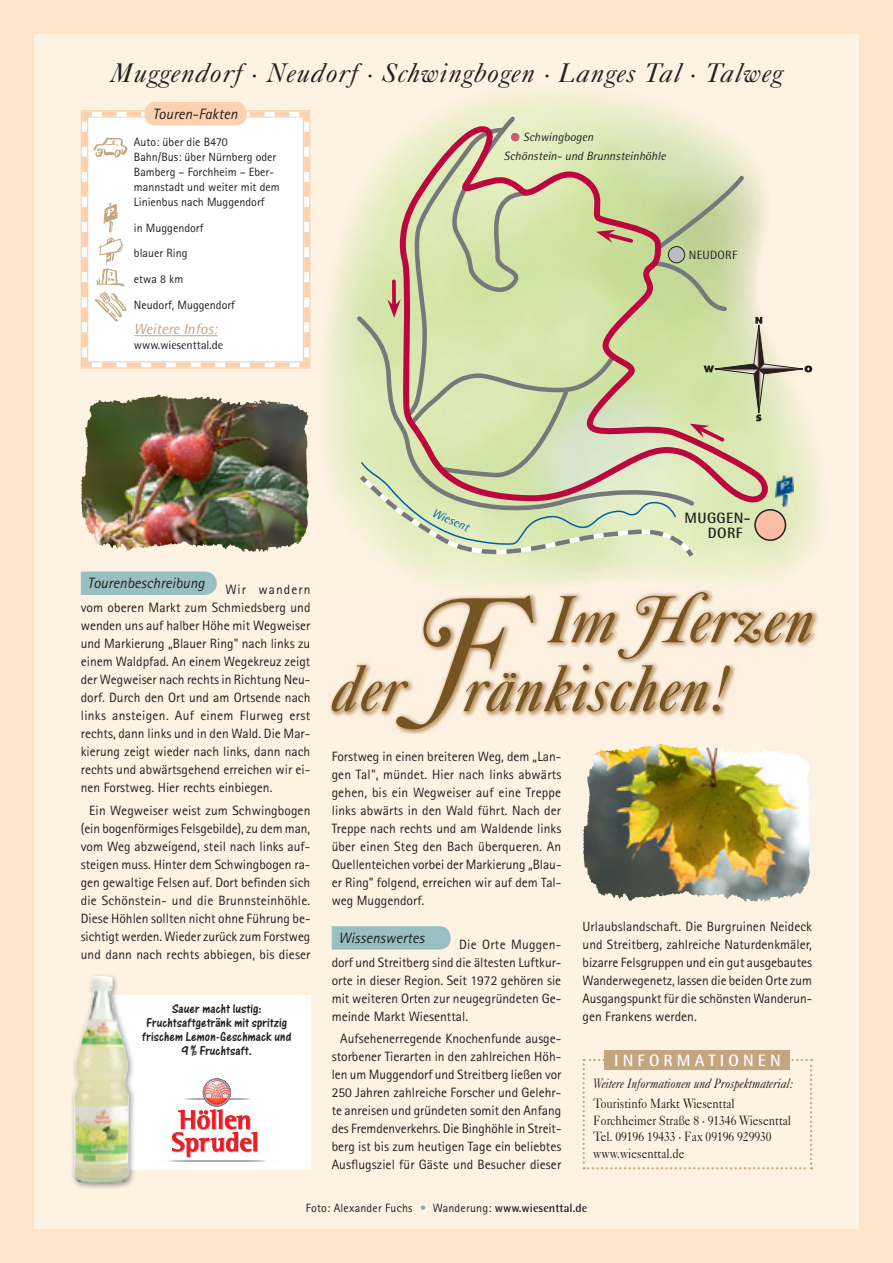
<style>
.page{position:relative;width:893px;height:1263px;background:#fee5ca}
.page>*{position:absolute;margin:0;border:0;box-sizing:border-box;transform-origin:0 0}
.t1{font:69px/69px "Caslon Italic With Swashes Plain";letter-spacing:.02em;color:#755523}
.t2{font:italic 27px "Caslon Five Forty";letter-spacing:.035em;color:#231f20}
.t3{font:700 16.5px "Rotis Semi Sans";letter-spacing:.25em;color:#fff}
.t4{font:italic 15px "Rotis Sans Serif";color:#231f20}
.t5{font:italic 15px "Rotis Semi Sans";color:#c3a67f}
.t6{font:700 15px/15px "Rotis Semi Sans";letter-spacing:.025em;color:#231f20}
.t7{font:13.5px/18px "Rotis Sans Serif";color:#231f20;text-align:justify}
.t8{font:13.5px/16.5px "Caslon Five Forty";color:#231f20;scale:.85 1}
.t9{font:13.5px/14.2px "One Stroke Script Plain";letter-spacing:.005em;color:#231f20;text-align:center}
.t10{font:italic 13.5px "Caslon Five Forty";color:#231f20;scale:.85 1}
.t11{font:12px/15px "Rotis Sans Serif";color:#231f20}
.t12{font:italic 12px/18.8px "Rotis Semi Sans";color:#231f20}
.t13{font:12px "Rotis Semi Sans";color:#231f20}
.t14{font:italic 12px "Rotis Semi Sans";color:#0160a1}
.s1{color:#88adaf}
.s2{font-family:"Rotis Semi Sans";font-weight:700}
</style>
<div class="page">
<div style="left:34px;top:34px;width:825px;height:1195px;background:#fef2e3"></div>
<svg style="left:355px;top:112px;width:457px;height:450px;background:#d5d7af"></svg>
<svg style="left:583px;top:1059px;width:229px;height:110px"></svg>
<div style="left:605px;top:1050px;width:185px;height:19px;background:#c3a67f"></div>
<div style="left:98px;top:995px;width:212px;height:174px;background:#fff"></div>
<svg style="left:169px;top:1160px;width:97px;height:2px"></svg>
<svg style="left:172px;top:1079px;width:86px;height:78px"></svg>
<img style="left:72px;top:975px;width:63px;height:214px">
<img style="left:129px;top:995px;width:6px;height:174px">
<img style="left:74px;top:976px;width:55px;height:208px">
<div style="left:81px;top:571px;width:136px;height:24px;background:#98c0c3"></div>
<div style="left:332px;top:926px;width:119px;height:23px;background:#98c0c3"></div>
<img style="left:81px;top:394px;width:229px;height:158px">
<img style="left:583px;top:743px;width:228px;height:159px">
<svg style="left:80px;top:110px;width:231px;height:259px;background:#fefaf7"></svg>
<div style="left:145px;top:102px;width:102px;height:23px;background:#fcd1af;border-radius:10px"></div>
<hr style="left:134px;top:335px;width:84px;height:1px;background:#c3a67f">
<img style="left:99px;top:237px;width:25px;height:29px">
<img style="left:97px;top:269px;width:27px;height:18px">
<img style="left:94px;top:136px;width:33px;height:21px">
<img style="left:103px;top:203px;width:15px;height:30px">
<img style="left:94px;top:291px;width:33px;height:31px">
<img style="left:329px;top:599px;width:489px;height:135px">
<img style="left:446px;top:587px;width:268px;height:12px">
<h2 class="t2" style="left:110px;top:57px;width:674px">Muggendorf · Neudorf · Schwingbogen · Langes Tal · Talweg</h2>
<p class="t4" style="left:153px;top:105px;width:86px">Touren-Fakten</p>
<p class="t11" style="left:134px;top:134px;width:147px">Auto: über die B470<br>Bahn/Bus: über Nürnberg oder<br>Bamberg – Forchheim – Eber&shy;mannstadt und weiter mit dem<br>Linienbus nach Muggendorf</p>
<p class="t11" style="left:134px;top:215px;width:103px;line-height:25.7px">in Muggendorf blauer Ring<br>etwa 8 km<br>Neudorf, Muggendorf</p>
<p class="t5" style="left:134px;top:320px;width:85px">Weitere Infos:</p>
<p class="t13" style="left:134px;top:338px;width:91px">www.wiesenttal.de</p>
<p class="t12" style="left:504px;top:128px;width:163px;text-indent:19px">Schwingbogen<br>Schönstein- und Brunnsteinhöhle</p>
<p class="t13" style="left:689px;top:248px;width:50px">NEUDORF</p>
<p class="t4" style="left:88px;top:574px;width:119px">Tourenbeschreibung</p>
<p class="t7" style="left:81px;top:581px;width:231px;text-indent:145px">Wir wandern vom oberen Markt zum Schmiedsberg und wenden uns auf halber Höhe mit Wegweiser und Markierung „Blauer Ring" nach links zu einem Waldpfad. An einem Wegekreuz zeigt der Wegweiser nach rechts in Richtung Neu&shy;dorf. Durch den Ort und am Ortsende nach links ansteigen. Auf einem Flurweg erst rechts, dann links und in den Wald. Die Mar&shy;kierung zeigt wieder nach links, dann nach rechts und abwärtsgehend erreichen wir ei&shy;nen Forstweg. Hier rechts einbiegen.</p>
<p class="t7" style="left:81px;top:801px;width:231px;text-indent:9px">Ein Wegweiser weist zum Schwingbogen (ein bogenförmiges Felsgebilde), zu dem man, vom Weg abzweigend, steil nach links auf&shy;steigen muss. Hinter dem Schwingbogen ra&shy;gen gewaltige Felsen auf. Dort befinden sich die Schönstein- und die Brunnsteinhöhle.<br>Diese Höhlen sollten nicht ohne Führung be&shy;sichtigt werden. Wieder zurück zum Forstweg und dann nach rechts abbiegen, bis dieser</p>
<p class="t9" style="left:142px;top:1001px;width:151px">Sauer macht lustig:<br>Fruchtsaftgetränk mit spritzig frischem Lemon-Geschmack und<br>9 % Fruchtsaft.</p>
<p class="t14" style="left:436px;top:505px;width:40px;rotate:24deg">Wiesent</p>
<p class="t6" style="left:708px;top:510px;width:44px;text-indent:-23px">MUGGEN-<br>DORF</p>
<h1 class="t1" style="left:332px;top:584px;width:483px;text-indent:218px">Im Ωerzen der <sup>∏</sup>ränkischen!</h1>
<p class="t7" style="left:332px;top:747px;width:231px">Forstweg in einen breiteren Weg, dem „Lan&shy;gen Tal", mündet. Hier nach links abwärts gehen, bis ein Wegweiser auf eine Treppe links abwärts in den Wald führt. Nach der Treppe nach rechts und am Waldende links über einen Steg den Bach überqueren. An Quellenteichen vorbei der Markierung „Blau&shy;er Ring" folgend, erreichen wir auf dem Tal&shy;weg Muggendorf.</p>
<p class="t7" style="left:332px;top:935px;width:231px;text-indent:128px">Die Orte Muggen&shy;dorf und Streitberg sind die ältesten Luftkur&shy;orte in dieser Region. Seit 1972 gehören sie mit weiteren Orten zur neugegründeten Ge&shy;meinde Markt Wiesenttal.</p>
<p class="t7" style="left:332px;top:1030px;width:231px;text-indent:9px">Aufsehenerregende Knochenfunde ausge&shy;storbener Tierarten in den zahlreichen Höh&shy;len um Muggendorf und Streitberg ließen vor 250 Jahren zahlreiche Forscher und Gelehr&shy;te anreisen und gründeten somit den Anfang des Fremdenverkehrs. Die Binghöhle in Streit&shy;berg ist bis zum heutigen Tage ein beliebtes Ausflugsziel für Gäste und Besucher dieser</p>
<p class="t4" style="left:338px;top:929px;width:87px">Wissenswertes</p>
<p class="t7" style="left:583px;top:917px;width:231px">Urlaubslandschaft. Die Burgruinen Neideck und Streitberg, zahlreiche Naturdenkmäler, bizarre Felsgruppen und ein gut ausgebautes Wanderwegenetz, lassen die beiden Orte zum Ausgangspunkt für die schönsten Wanderun&shy;gen Frankens werden.</p>
<p class="t3" style="left:614px;top:1050px;width:168px">INFORMATIONEN</p>
<p class="t10" style="left:593px;top:1075px;width:236px">Weitere Informationen und Prospektmaterial:</p>
<p class="t8" style="left:593px;top:1095px;width:234px">Touristinfo Markt Wiesenttal<br>Forchheimer Straße 8 · 91346 Wiesenttal<br>Tel. 09196 19433 · Fax 09196 929930 www.wiesenttal.de</p>
<p class="t11" style="left:306px;top:1200px;width:283px">Foto: Alexander Fuchs <span class="s1">•</span> Wanderung: <span class="s2">www.wiesenttal.de</span></p>
</div>
